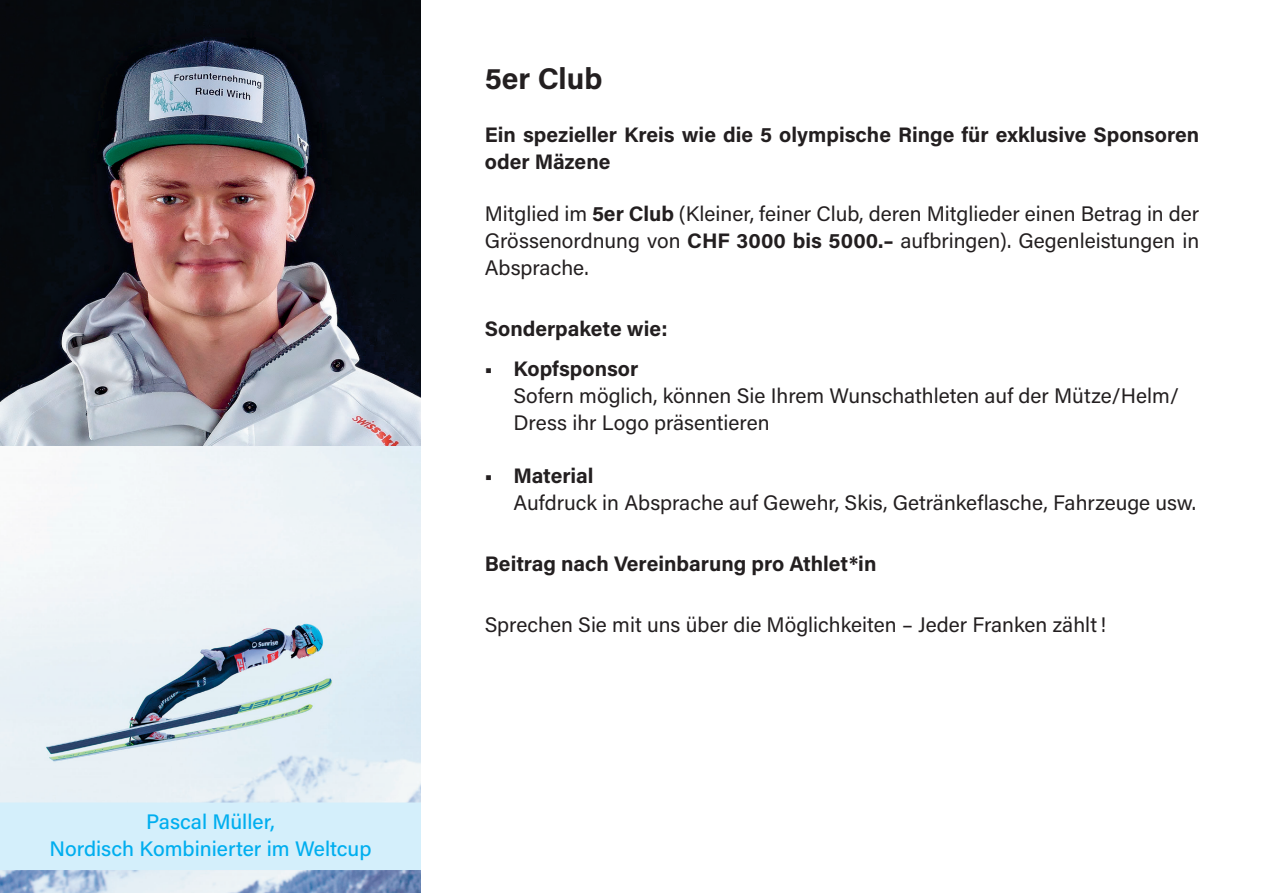
<style>
.page{position:relative;width:1263px;height:893px;background:#fff}
.page>*{position:absolute;margin:0;border:0;box-sizing:border-box;transform-origin:0 0}
.t1{font:700 30px "Acumin Pro";color:#231f20}
.t2{font:21px/27px "Acumin Pro";color:#231f20}
.t3{font:700 21px/27px "Acumin Pro";color:#231f20}
.t4{font:500 21px/27px "Acumin Pro";color:#00aeef;text-align:center}
.s1{font-weight:700}
</style>
<div class="page">
<img style="left:0;top:0;width:421px;height:893px">
<div style="left:0;top:802px;width:421px;height:41px;background:#d4effb"></div>
<div style="left:0;top:829px;width:421px;height:41px;background:#d4effb"></div>
<p class="t4" style="left:50px;top:807px;width:323px">Pascal Müller,<br>Nordisch Kombinierter im Weltcup</p>
<h1 class="t1" style="left:485px;top:58px;width:119px">5er Club</h1>
<p class="t3" style="left:485px;top:120px;width:716px">Ein spezieller Kreis wie die 5 olympische Ringe für exklusive Sponsoren oder Mäzene</p>
<p class="t2" style="left:485px;top:200px;width:716px;text-align:justify">Mitglied im <span class="s1">5er Club</span> (Kleiner, feiner Club, deren Mitglieder einen Betrag in der Grössenordnung von <span class="s1">CHF 3000 bis 5000.–</span> aufbringen). Gegenleistungen in Absprache.</p>
<p class="t3" style="left:485px;top:315px;width:184px">Sonderpakete wie:</p>
<p class="t2" style="left:513px;top:354px;width:667px;text-indent:-29px">■ <span class="s1">Kopfsponsor<br></span>Sofern möglich, können Sie Ihrem Wunschathleten auf der Mütze/Helm/<br>Dress ihr Logo präsentieren</p>
<p class="t2" style="left:513px;top:461px;width:684px;text-indent:-29px">■ <span class="s1">Material<br></span>Aufdruck in Absprache auf Gewehr, Skis, Getränkeflasche, Fahrzeuge usw.</p>
<p class="t3" style="left:485px;top:549px;width:393px">Beitrag nach Vereinbarung pro Athlet*in</p>
<p class="t2" style="left:485px;top:610px;width:623px">Sprechen Sie mit uns über die Möglichkeiten – Jeder Franken zählt!</p>
</div>
